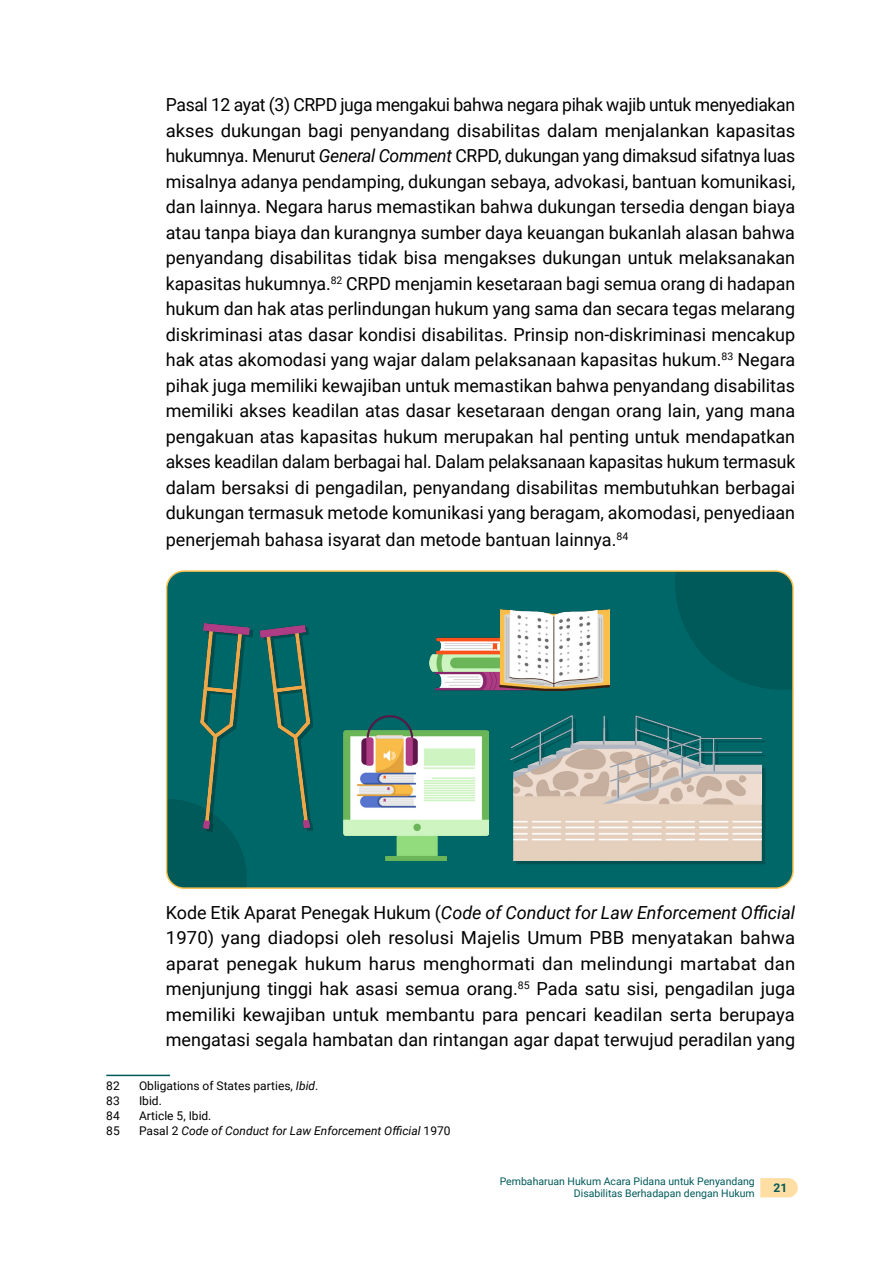
<style>
.page{position:relative;width:893px;height:1263px;background:#fff}
.page>*{position:absolute;margin:0;border:0;box-sizing:border-box;transform-origin:0 0}
.t1{font:18px/25.7px "Roboto";color:#000;text-align:justify}
.t2{font:12px "Roboto";color:#000}
.t3{font:italic 12px "Roboto";color:#000}
.t4{font:700 12px "Roboto";color:#005a5a}
.t5{font:10.5px/12px "Roboto";color:#005a5a;text-align:right}
.s1{font-style:italic}
.s2{font-style:normal}
</style>
<div class="page">
<svg style="left:760px;top:1178px;width:38px;height:19px"></svg>
<div style="left:167px;top:571px;width:626px;height:317px;background:#006768;border-radius:18px"></div>
<svg style="left:675px;top:573px;width:116px;height:117px"></svg>
<svg style="left:168px;top:799px;width:79px;height:88px"></svg>
<div style="left:166px;top:570px;width:628px;height:319px;border:2px solid #fec34e;border-radius:18px"></div>
<img style="left:429px;top:610px;width:180px;height:80px">
<div style="left:204px;top:626px;width:109px;height:205px;background:#000;opacity:.25"></div>
<img style="left:201px;top:623px;width:108px;height:205px">
<img style="left:343px;top:715px;width:146px;height:145px">
<div style="left:514px;top:719px;width:251px;height:145px;background:#000;opacity:.2"></div>
<img style="left:510px;top:716px;width:252px;height:144px">
<hr style="left:106px;top:1075px;width:64px;height:1px;background:#005a5a">
<p class="t1" style="left:166px;top:91px;width:631px">Pasal 12 ayat (3) CRPD juga mengakui bahwa negara pihak wajib untuk menyediakan akses dukungan bagi penyandang disabilitas dalam menjalankan kapasitas hukumnya. Menurut <span class="s1">General Comment</span> CRPD, dukungan yang dimaksud sifatnya luas misalnya adanya pendamping, dukungan sebaya, advokasi, bantuan komunikasi, dan lainnya. Negara harus memastikan bahwa dukungan tersedia dengan biaya atau tanpa biaya dan kurangnya sumber daya keuangan bukanlah alasan bahwa penyandang disabilitas tidak bisa mengakses dukungan untuk melaksanakan kapasitas hukumnya.<sup>82</sup> CRPD menjamin kesetaraan bagi semua orang di hadapan hukum dan hak atas perlindungan hukum yang sama dan secara tegas melarang diskriminasi atas dasar kondisi disabilitas. Prinsip non-diskriminasi mencakup hak atas akomodasi yang wajar dalam pelaksanaan kapasitas hukum.<sup>83</sup> Negara pihak juga memiliki kewajiban untuk memastikan bahwa penyandang disabilitas memiliki akses keadilan atas dasar kesetaraan dengan orang lain, yang mana pengakuan atas kapasitas hukum merupakan hal penting untuk mendapatkan akses keadilan dalam berbagai hal. Dalam pelaksanaan kapasitas hukum termasuk dalam bersaksi di pengadilan, penyandang disabilitas membutuhkan berbagai dukungan termasuk metode komunikasi yang beragam, akomodasi, penyediaan penerjemah bahasa isyarat dan metode bantuan lainnya.<sup>84</sup></p>
<p class="t1" style="left:166px;top:899px;width:631px">Kode Etik Aparat Penegak Hukum (<span class="s1">Code of Conduct for Law Enforcement Official </span>1970) yang diadopsi oleh resolusi Majelis Umum PBB menyatakan bahwa aparat penegak hukum harus menghormati dan melindungi martabat dan menjunjung tinggi hak asasi semua orang.<sup>85</sup> Pada satu sisi, pengadilan juga memiliki kewajiban untuk membantu para pencari keadilan serta berupaya mengatasi segala hambatan dan rintangan agar dapat terwujud peradilan yang</p>
<p class="t2" style="left:106px;top:1078px;width:15px">82</p>
<p class="t2" style="left:139px;top:1078px;width:181px">Obligations of States parties, <span class="s1">Ibid</span>.</p>
<p class="t2" style="left:106px;top:1093px;width:15px">83</p>
<p class="t2" style="left:139px;top:1093px;width:24px">Ibid.</p>
<p class="t2" style="left:106px;top:1108px;width:15px">84</p>
<p class="t2" style="left:139px;top:1108px;width:74px">Article 5, Ibid.</p>
<p class="t2" style="left:106px;top:1123px;width:15px">85</p>
<p class="t3" style="left:139px;top:1123px;width:313px"><span class="s2">Pasal 2</span> Code of Conduct for Law Enforcement Official <span class="s2">1970</span></p>
<p class="t5" style="left:500px;top:1175px;width:257px">Pembaharuan Hukum Acara Pidana untuk Penyandang<br>Disabilitas Berhadapan dengan Hukum</p>
<p class="t4" style="left:773px;top:1179px;width:15px">21</p>
</div>
